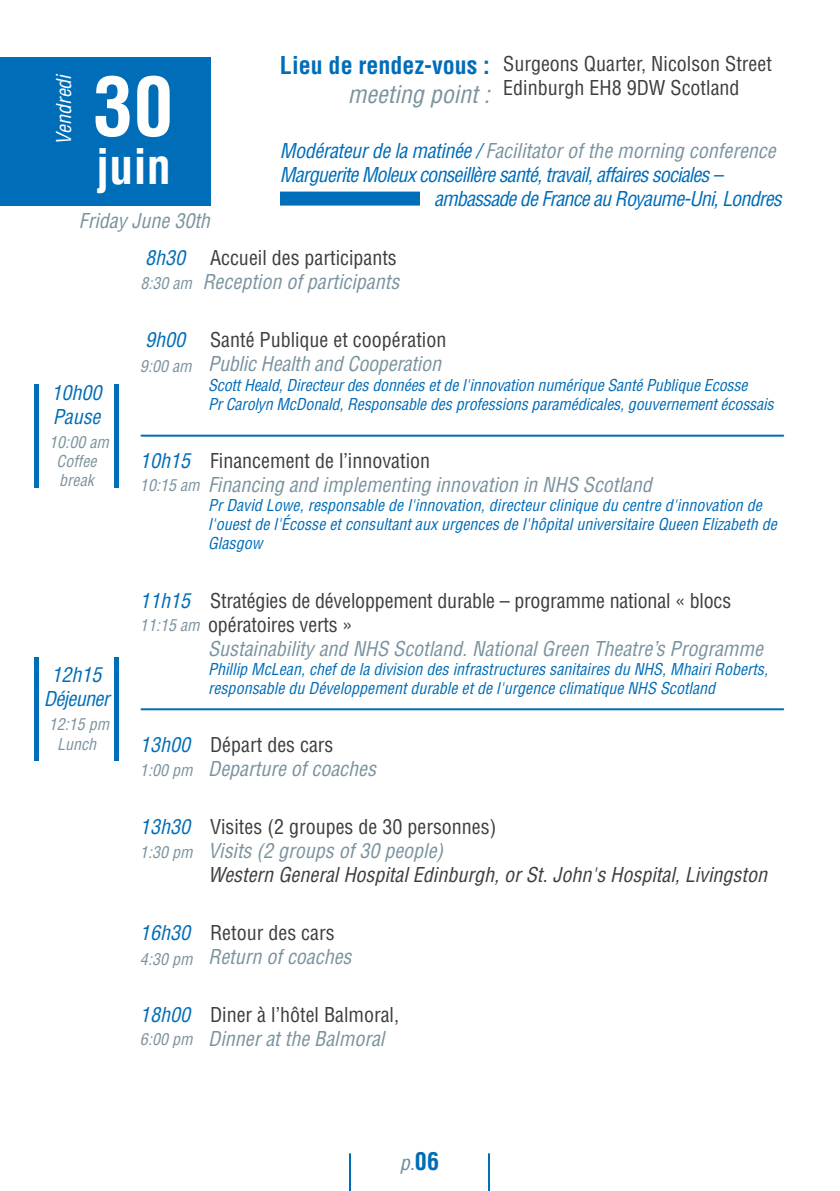
<style>
.page{position:relative;width:840px;height:1191px;background:#fff}
.page>*{position:absolute;margin:0;border:0;box-sizing:border-box;transform-origin:0 0}
.t1{font:700 condensed 80px "Helvetica LT Std";color:#fff}
.t2{font:700 condensed 48px "Helvetica LT Std";color:#fff}
.t3{font:700 condensed 24px "Helvetica LT Std";color:#006db8}
.t4{font:italic condensed 24px "Helvetica LT Std";color:#7b939f}
.t5{font:condensed 20px/24px "Helvetica LT Std";color:#3e3e3f}
.t6{font:italic condensed 20px "Helvetica LT Std";color:#7b939f}
.t7{font:italic condensed 20px/24px "Helvetica LT Std";letter-spacing:-.04em;color:#006db8}
.t8{font:italic condensed 20px "Helvetica LT Std";color:#3e3e3f}
.t9{font:italic condensed 20px "Helvetica LT Std";color:#fff}
.t10{font:italic condensed 20px "Helvetica LT Std";color:#6a8e9e}
.t11{font:italic condensed 16px/19.2px "Helvetica LT Std";color:#006db8}
.t12{font:italic condensed 16px/19.2px "Helvetica LT Std";color:#7b939f;text-align:center}
.s1{color:#006db8}
.s2{font-style:italic;color:#006db8}
.s3{font-weight:700;font-style:normal;font-size:24px;color:#006db8}
</style>
<div class="page">
<hr style="left:349px;top:1154px;width:2px;height:37px;background:#006db8">
<hr style="left:487px;top:1154px;width:2px;height:37px;background:#006db8">
<div style="left:0;top:57px;width:210px;height:149px;background:#006db8"></div>
<div style="left:280px;top:192px;width:140px;height:14px;background:#006db8"></div>
<hr style="left:141px;top:435px;width:641px;height:2px;background:#006db8">
<hr style="left:141px;top:708px;width:641px;height:2px;background:#006db8">
<div style="left:34px;top:384px;width:5px;height:103px;background:#006db8"></div>
<div style="left:34px;top:657px;width:5px;height:103px;background:#006db8"></div>
<div style="left:114px;top:384px;width:5px;height:103px;background:#006db8"></div>
<div style="left:114px;top:657px;width:5px;height:103px;background:#006db8"></div>
<hr style="left:839px;top:57px;width:1px;height:149px;background:#006db8">
<p class="t9" style="left:51px;top:145px;width:73px;rotate:-90deg">Vendredi</p>
<p class="t1" style="left:93px;top:57px;width:81px">30</p>
<p class="t2" style="left:96px;top:136px;width:76px">juin</p>
<p class="t6" style="left:79px;top:209px;width:133px">Friday June 30th</p>
<p class="t3" style="left:280px;top:50px;width:211px">Lieu de rendez-vous :</p>
<p class="t4" style="left:347px;top:79px;width:143px">meeting point :</p>
<p class="t5" style="left:503px;top:52px;width:270px">Surgeons Quarter, Nicolson Street<br>Edinburgh EH8 9DW Scotland</p>
<p class="t6" style="left:280px;top:138px;width:497px"><span class="s1">Modérateur de la matinée /</span> Facilitator of the morning conference</p>
<p class="t7" style="left:434px;top:162px;width:349px;text-indent:-154px">Marguerite Moleux conseillère santé, travail, affaires sociales – ambassade de France au Royaume-Uni, Londres</p>
<p class="t7" style="left:52px;top:380px;width:51px">10h00</p>
<p class="t7" style="left:53px;top:404px;width:49px">Pause</p>
<p class="t12" style="left:49px;top:432px;width:61px">10:00 am<br>Coffee</p>
<p class="t12" style="left:59px;top:471px;width:36px">break</p>
<p class="t7" style="left:52px;top:663px;width:51px">12h15</p>
<p class="t7" style="left:44px;top:687px;width:67px">Déjeuner</p>
<p class="t12" style="left:49px;top:715px;width:62px">12:15 pm<br>Lunch</p>
<p class="t7" style="left:145px;top:246px;width:41px">8h30</p>
<p class="t5" style="left:210px;top:246px;width:188px">Accueil des participants</p>
<p class="t6" style="left:202px;top:269px;width:198px">Reception of participants</p>
<p class="t7" style="left:145px;top:328px;width:41px">9h00</p>
<p class="t5" style="left:210px;top:328px;width:238px">Santé Publique et coopération</p>
<p class="t6" style="left:208px;top:351px;width:234px">Public Health and Cooperation</p>
<p class="t11" style="left:208px;top:375px;width:540px">Scott Heald, Directeur des données et de l'innovation numérique Santé Publique Ecosse</p>
<p class="t11" style="left:208px;top:394px;width:566px">Pr Carolyn McDonald, Responsable des professions paramédicales, gouvernement écossais</p>
<p class="t5" style="left:140px;top:448px;width:291px"><span class="s2">10h15</span> Financement de l’innovation</p>
<p class="t6" style="left:208px;top:472px;width:445px">Financing and implementing innovation in NHS Scotland</p>
<p class="t11" style="left:208px;top:496px;width:570px">Pr David Lowe, responsable de l'innovation, directeur clinique du centre d'innovation de l'ouest de l'Écosse et consultant aux urgences de l'hôpital universitaire Queen Elizabeth de<br>Glasgow</p>
<p class="t5" style="left:208px;top:588px;width:524px;text-indent:-68px"><span class="s2">11h15</span> Stratégies de développement durable – programme national « blocs opératoires verts »</p>
<p class="t6" style="left:208px;top:635px;width:556px">Sustainability and NHS Scotland. National Green Theatre’s Programme</p>
<p class="t11" style="left:208px;top:659px;width:561px">Phillip McLean, chef de la division des infrastructures sanitaires du NHS, Mhairi Roberts, responsable du Développement durable et de l'urgence climatique NHS Scotland</p>
<p class="t5" style="left:140px;top:732px;width:195px"><span class="s2">13h00</span> Départ des cars</p>
<p class="t6" style="left:208px;top:756px;width:169px">Departure of coaches</p>
<p class="t5" style="left:140px;top:814px;width:358px"><span class="s2">13h30</span> Visites (2 groupes de 30 personnes)</p>
<p class="t6" style="left:208px;top:838px;width:236px">Visits (2 groups of 30 people)</p>
<p class="t8" style="left:208px;top:862px;width:560px">Western General Hospital Edinburgh, or St. John's Hospital, Livingston</p>
<p class="t5" style="left:140px;top:920px;width:196px"><span class="s2">16h30</span> Retour des cars</p>
<p class="t6" style="left:208px;top:944px;width:145px">Return of coaches</p>
<p class="t12" style="left:140px;top:274px;width:53px">8:30 am</p>
<p class="t12" style="left:140px;top:357px;width:53px">9:00 am</p>
<p class="t12" style="left:140px;top:476px;width:61px">10:15 am</p>
<p class="t12" style="left:140px;top:615px;width:61px">11:15 am</p>
<p class="t12" style="left:140px;top:760px;width:54px">1:00 pm</p>
<p class="t12" style="left:140px;top:843px;width:54px">1:30 pm</p>
<p class="t12" style="left:140px;top:949px;width:54px">4:30 pm</p>
<p class="t5" style="left:140px;top:1002px;width:260px"><span class="s2">18h00</span> Diner à l’hôtel Balmoral,</p>
<p class="t6" style="left:208px;top:1026px;width:178px">Dinner at the Balmoral</p>
<p class="t12" style="left:140px;top:1030px;width:54px">6:00 pm</p>
<p class="t10" style="left:400px;top:1150px;width:40px">p.<span class="s3">06</span></p>
</div>
